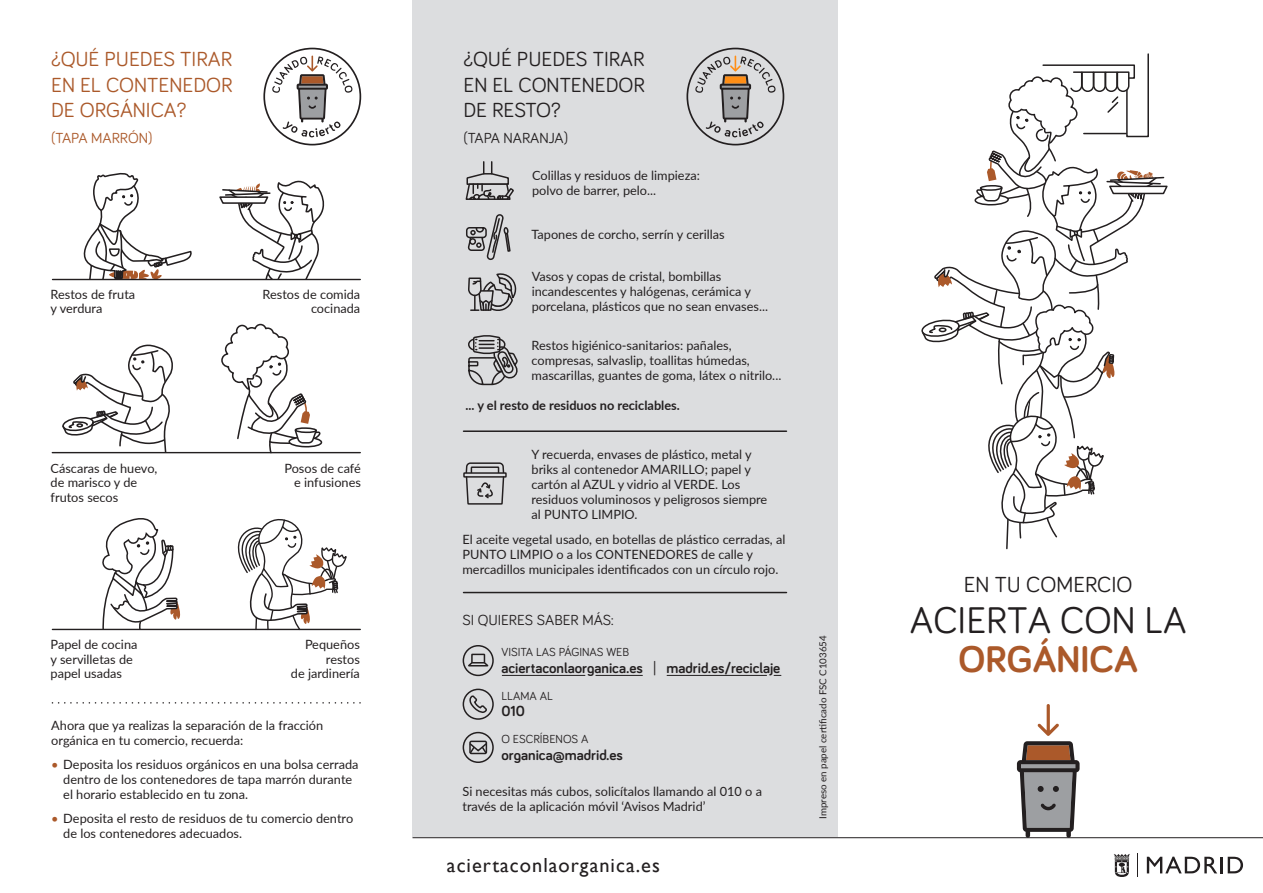
<style>
.page{position:relative;width:1263px;height:893px;background:#fff}
.page>*{position:absolute;margin:0;border:0;box-sizing:border-box;transform-origin:0 0}
.t1{font:38.25px "Bariol";color:#231f20}
.t2{font:700 38.25px "Bariol";color:#ab592a}
.t3{font:22.5px "Bariol";color:#231f20}
.t4{font:21px/25.5px "Bariol";color:#ab592a;text-align:justify}
.t5{font:21px/25.5px "Bariol";color:#231f20;text-align:justify}
.t6{font:20.4px "Gill Sans";letter-spacing:.05em;color:#231f20}
.t7{font:700 15px "Bariol";color:#231f20}
.t8{font:15px "Bariol";color:#231f20}
.t9{font:15px "Bariol";color:#ab592a}
.t10{font:12.75px/15px "Lato";color:#231f20}
.t11{font:700 12.75px "Lato";color:#231f20}
.t12{font:12px "Bariol";color:#231f20}
.t13{font:9.75px "Lato";color:#231f20}
.s1{color:#ab592a}
.s2{font-weight:400}
</style>
<div class="page">
<div style="left:412px;top:0;width:426px;height:893px;background:#dcdddf"></div>
<svg style="left:469px;top:695px;width:19px;height:20px"></svg>
<div style="left:463px;top:689px;width:31px;height:31px;border:2px solid #231f20;border-radius:50%"></div>
<div style="left:463px;top:645px;width:31px;height:31px;border:2px solid #231f20;border-radius:50%"></div>
<svg style="left:467px;top:653px;width:23px;height:15px"></svg>
<div style="left:463px;top:732px;width:31px;height:31px;border:2px solid #231f20;border-radius:50%"></div>
<div style="left:469px;top:741px;width:18px;height:13px;border:2px solid #231f20"></div>
<svg style="left:469px;top:742px;width:19px;height:13px"></svg>
<hr style="left:502px;top:675px;width:83px;height:1px;background:#231f20">
<hr style="left:596px;top:675px;width:46px;height:1px;background:#231f20">
<hr style="left:667px;top:675px;width:99px;height:1px;background:#231f20">
<svg style="left:686px;top:48px;width:98px;height:97px"></svg>
<hr style="left:463px;top:430px;width:323px;height:2px;background:#231f20">
<hr style="left:463px;top:592px;width:323px;height:1px;background:#231f20">
<div style="left:463px;top:472px;width:44px;height:6px;border:1px solid #231f20"></div>
<svg style="left:465px;top:430px;width:40px;height:75px"></svg>
<svg style="left:224px;top:519px;width:124px;height:112px"></svg>
<svg style="left:101px;top:518px;width:80px;height:111px"></svg>
<svg style="left:218px;top:180px;width:114px;height:99px"></svg>
<hr style="left:52px;top:452px;width:308px;height:1px;background:#231f20">
<hr style="left:52px;top:629px;width:308px;height:1px;background:#231f20">
<svg style="left:52px;top:702px;width:308px;height:2px"></svg>
<div style="left:288px;top:436px;width:34px;height:12px;border:2px solid #231f20;border-radius:50%"></div>
<svg style="left:220px;top:323px;width:100px;height:131px"></svg>
<div style="left:295px;top:427px;width:22px;height:6px;border:2px solid #231f20;border-radius:50%"></div>
<svg style="left:61px;top:172px;width:132px;height:280px"></svg>
<hr style="left:53px;top:279px;width:307px;height:1px;background:#231f20">
<div style="left:412px;top:838px;width:851px;height:55px;background:#fff"></div>
<svg style="left:1147px;top:857px;width:70px;height:16px"></svg>
<hr style="left:1220px;top:857px;width:3px;height:16px;background:#231f20">
<svg style="left:1228px;top:857px;width:15px;height:16px"></svg>
<svg style="left:1113px;top:854px;width:17px;height:23px"></svg>
<hr style="left:412px;top:837px;width:851px;height:1px;background:#231f20">
<svg style="left:1017px;top:704px;width:62px;height:134px"></svg>
<svg style="left:263px;top:48px;width:98px;height:97px"></svg>
<svg style="left:921px;top:53px;width:247px;height:497px"></svg>
<svg style="left:465px;top:162px;width:49px;height:38px"></svg>
<div style="left:466px;top:227px;width:21px;height:11px;border:2px solid #231f20;border-radius:3px"></div>
<svg style="left:467px;top:214px;width:44px;height:46px"></svg>
<svg style="left:468px;top:273px;width:50px;height:113px"></svg>
<h3 class="t4" style="left:51px;top:45px;width:183px">¿QUÉ PUEDES TIRAR EN EL CONTENEDOR DE ORGÁNICA?</h3>
<p class="t9" style="left:51px;top:127px;width:103px">(TAPA MARRÓN)</p>
<p class="t10" style="left:51px;top:286px;width:86px;line-height:14.4px">Restos de fruta y verdura</p>
<p class="t10" style="left:263px;top:286px;width:99px;line-height:14.4px;text-align:right">Restos de comida cocinada</p>
<p class="t10" style="left:51px;top:460px;width:108px;line-height:14.4px">Cáscaras de huevo, de marisco y de frutos secos</p>
<p class="t10" style="left:284px;top:460px;width:78px;line-height:14.4px;text-align:right">Posos de café e infusiones</p>
<p class="t10" style="left:51px;top:637px;width:88px;line-height:14.4px">Papel de cocina y servilletas de papel usadas</p>
<p class="t10" style="left:291px;top:637px;width:71px;line-height:14.4px;text-align:right">Pequeños restos<br>de jardinería</p>
<p class="t10" style="left:51px;top:717px;width:273px">Ahora que ya realizas la separación de la fracción orgánica en tu comercio, recuerda:</p>
<p class="t10" style="left:63px;top:756px;width:297px;text-indent:-12px"><span class="s1">•</span> Deposita los residuos orgánicos en una bolsa cerrada dentro de los contenedores de tapa marrón durante el horario establecido en tu zona.</p>
<p class="t10" style="left:63px;top:810px;width:292px;text-indent:-12px"><span class="s1">•</span> Deposita el resto de residuos de tu comercio dentro de los contenedores adecuados.</p>
<h3 class="t5" style="left:463px;top:46px;width:183px">¿QUÉ PUEDES TIRAR EN EL CONTENEDOR DE RESTO?</h3>
<p class="t8" style="left:463px;top:128px;width:106px">(TAPA NARANJA)</p>
<p class="t10" style="left:532px;top:167px;width:169px">Colillas y residuos de limpieza: polvo de barrer, pelo...</p>
<p class="t10" style="left:531px;top:227px;width:195px">Tapones de corcho, serrín y cerillas</p>
<p class="t10" style="left:532px;top:268px;width:238px">Vasos y copas de cristal, bombillas incandescentes y halógenas, cerámica y porcelana, plásticos que no sean envases...</p>
<p class="t10" style="left:531px;top:337px;width:251px">Restos higiénico-sanitarios: pañales, compresas, salvaslip, toallitas húmedas, mascarillas, guantes de goma, látex o nitrilo...</p>
<p class="t11" style="left:465px;top:396px;width:216px">... y el resto de residuos no reciclables.</p>
<p class="t10" style="left:531px;top:446px;width:237px">Y recuerda, envases de plástico, metal y briks al contenedor AMARILLO; papel y cartón al AZUL y vidrio al VERDE. Los residuos voluminosos y peligrosos siempre al PUNTO LIMPIO.</p>
<p class="t10" style="left:462px;top:531px;width:324px">El aceite vegetal usado, en botellas de plástico cerradas, al<br>PUNTO LIMPIO o a los CONTENEDORES de calle y mercadillos municipales identificados con un círculo rojo.</p>
<p class="t8" style="left:462px;top:610px;width:153px">SI QUIERES SABER MÁS:</p>
<p class="t12" style="left:501px;top:644px;width:129px">VISITA LAS PÁGINAS WEB</p>
<p class="t7" style="left:501px;top:657px;width:280px">aciertaconlaorganica.es <span class="s2">|</span> madrid.es/reciclaje</p>
<p class="t12" style="left:501px;top:687px;width:53px">LLAMA AL</p>
<p class="t7" style="left:501px;top:701px;width:25px">010</p>
<p class="t12" style="left:501px;top:731px;width:89px">O ESCRÍBENOS A</p>
<p class="t7" style="left:501px;top:744px;width:123px">organica@madrid.es</p>
<p class="t10" style="left:462px;top:783px;width:301px">Si necesitas más cubos, solicítalos llamando al 010 o a través de la aplicación móvil ‘Avisos Madrid’</p>
<h3 class="t6" style="left:447px;top:853px;width:214px">aciertaconlaorganica.es</h3>
<p class="t13" style="left:816px;top:819px;width:185px;rotate:-90deg">Impreso en papel certificado FSC C103654</p>
<h2 class="t3" style="left:964px;top:569px;width:170px">EN TU COMERCIO</h2>
<h1 class="t1" style="left:910px;top:595px;width:278px">ACIERTA CON LA</h1>
<h1 class="t2" style="left:958px;top:633px;width:181px">ORGÁNICA</h1>
</div>
